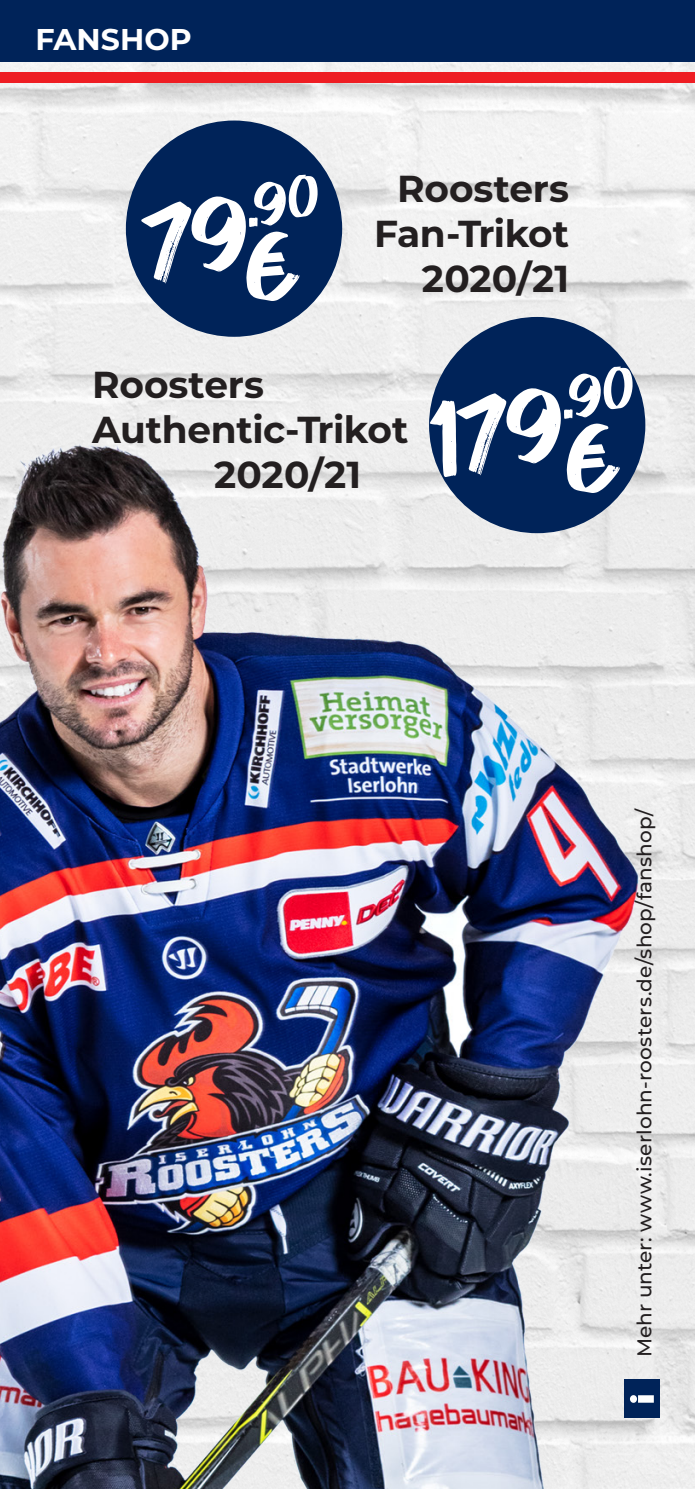
<style>
.page{position:relative;width:695px;height:1489px;background:#fff}
.page>*{position:absolute;margin:0;border:0;box-sizing:border-box;transform-origin:0 0}
.t1{font:105px "GOODBRUSH";color:#fff}
.t2{font:100px "GOODBRUSH";color:#fff}
.t3{font:700 37.5px "Montserrat";letter-spacing:-.005em;color:#231f20}
.t4{font:700 30px "Montserrat";color:#fff}
.t5{font:500 20px "Montserrat";letter-spacing:.01em;color:#231f20}
</style>
<div class="page">
<img style="left:0;top:62px;width:694px;height:1426px">
<div style="left:0;top:0;width:694px;height:62px;background:#002359"></div>
<div style="left:0;top:72px;width:694px;height:11px;background:#ee1d23"></div>
<div style="left:623px;top:1379px;width:36px;height:38px;background:#002359"></div>
<svg style="left:630px;top:1395px;width:23px;height:7px"></svg>
<div style="left:126px;top:120px;width:216px;height:217px;background:#002359;border-radius:50%"></div>
<div style="left:429px;top:317px;width:216px;height:216px;background:#002359;border-radius:50%"></div>
<p class="t4" style="left:35px;top:18px;width:158px">FANSHOP</p>
<p class="t2" style="left:245px;top:212px;width:56px">€</p>
<p class="t3" style="left:397px;top:161px;width:173px">Roosters</p>
<p class="t3" style="left:374px;top:206px;width:196px">Fan-Trikot</p>
<p class="t3" style="left:422px;top:251px;width:149px">2020/21</p>
<p class="t3" style="left:92px;top:358px;width:173px">Roosters</p>
<p class="t3" style="left:92px;top:403px;width:318px">Authentic-Trikot</p>
<p class="t3" style="left:214px;top:448px;width:149px">2020/21</p>
<p class="t1" style="left:424px;top:384px;width:208px;rotate:-10deg">179<sup>.90</sup></p>
<p class="t2" style="left:565px;top:404px;width:56px">€</p>
<p class="t5" style="left:630px;top:1357px;width:551px;rotate:-90deg">Mehr unter: www.iserlohn-roosters.de/shop/fanshop/</p>
</div>
